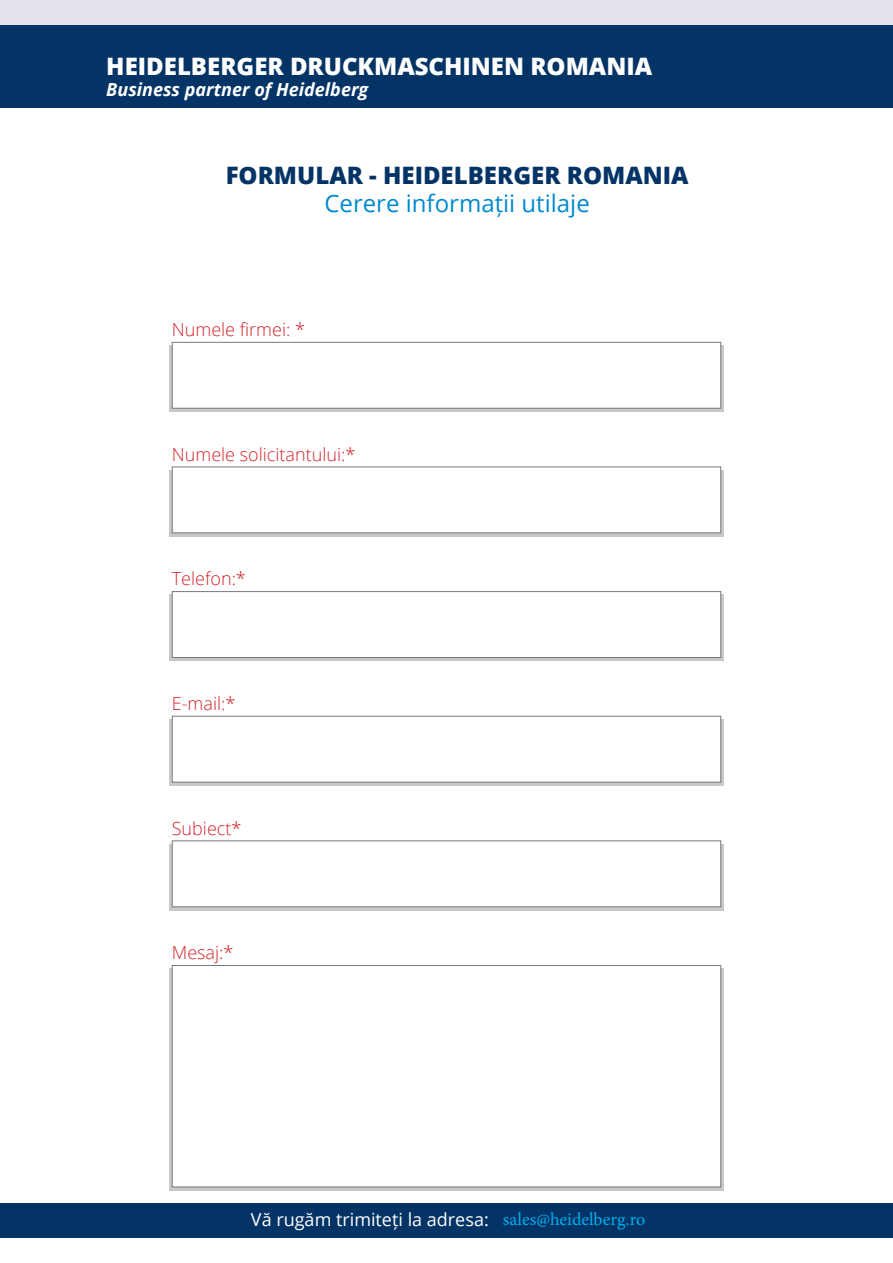
<style>
.page{position:relative;width:893px;height:1263px;background:#fff}
.page>*{position:absolute;margin:0;border:0;box-sizing:border-box;transform-origin:0 0}
.t1{font:800 24px "Open Sans";color:#fff}
.t2{font:800 24px "Open Sans";color:#043465}
.t3{font:24px "Open Sans";color:#0089cf}
.t4{font:300 18px "Open Sans";color:#d1232a}
.t5{font:italic 700 18px "Open Sans";color:#fff}
.t6{font:18px "Open Sans";color:#fff}
.t7{font:18px "Minion Pro";color:#00aeef}
</style>
<div class="page">
<div style="left:169px;top:345px;width:555px;height:67px;background:#c7c8ca"></div>
<svg style="left:169px;top:470px;width:555px;height:67px;background:#bfc0c2"></svg>
<div style="left:169px;top:595px;width:555px;height:66px;background:#c7c8ca"></div>
<svg style="left:169px;top:719px;width:555px;height:67px;background:#bbbcbe"></svg>
<svg style="left:169px;top:844px;width:555px;height:66px;background:#bfc0c2"></svg>
<svg style="left:169px;top:968px;width:555px;height:223px;background:#bebfc1"></svg>
<div style="left:0;top:0;width:893px;height:26px;background:#e2e3ea"></div>
<div style="left:0;top:26px;width:893px;height:82px;background:#043465"></div>
<div style="left:172px;top:342px;width:549px;height:67px;background:#fff;border:1px solid #76787b"></div>
<div style="left:172px;top:467px;width:549px;height:66px;background:#fff;border:1px solid #76787b"></div>
<div style="left:172px;top:591px;width:549px;height:67px;background:#fff;border:1px solid #76787b"></div>
<div style="left:172px;top:716px;width:549px;height:66px;background:#fff;border:1px solid #76787b"></div>
<div style="left:172px;top:840px;width:549px;height:67px;background:#fff;border:1px solid #76787b"></div>
<div style="left:172px;top:965px;width:549px;height:222px;background:#fff;border:1px solid #76787b"></div>
<div style="left:0;top:1203px;width:893px;height:34px;background:#043465"></div>
<h1 class="t1" style="left:106px;top:48px;width:547px">HEIDELBERGER DRUCKMASCHINEN ROMANIA</h1>
<p class="t5" style="left:106px;top:77px;width:264px">Business partner of Heidelberg</p>
<h1 class="t2" style="left:226px;top:157px;width:464px">FORMULAR - HEIDELBERGER ROMANIA</h1>
<h1 class="t3" style="left:324px;top:187px;width:267px">Cerere informații utilaje</h1>
<p class="t4" style="left:172px;top:317px;width:135px">Numele firmei: *</p>
<p class="t4" style="left:172px;top:442px;width:185px">Numele solicitantului:*</p>
<p class="t4" style="left:172px;top:566px;width:76px">Telefon:*</p>
<p class="t4" style="left:172px;top:691px;width:65px">E-mail:*</p>
<p class="t4" style="left:172px;top:816px;width:71px">Subiect*</p>
<p class="t4" style="left:172px;top:940px;width:63px">Mesaj:*</p>
<p class="t6" style="left:251px;top:1207px;width:239px">Vă rugăm trimiteți la adresa:</p>
<p class="t7" style="left:503px;top:1207px;width:144px">sales@heidelberg.ro</p>
</div>
